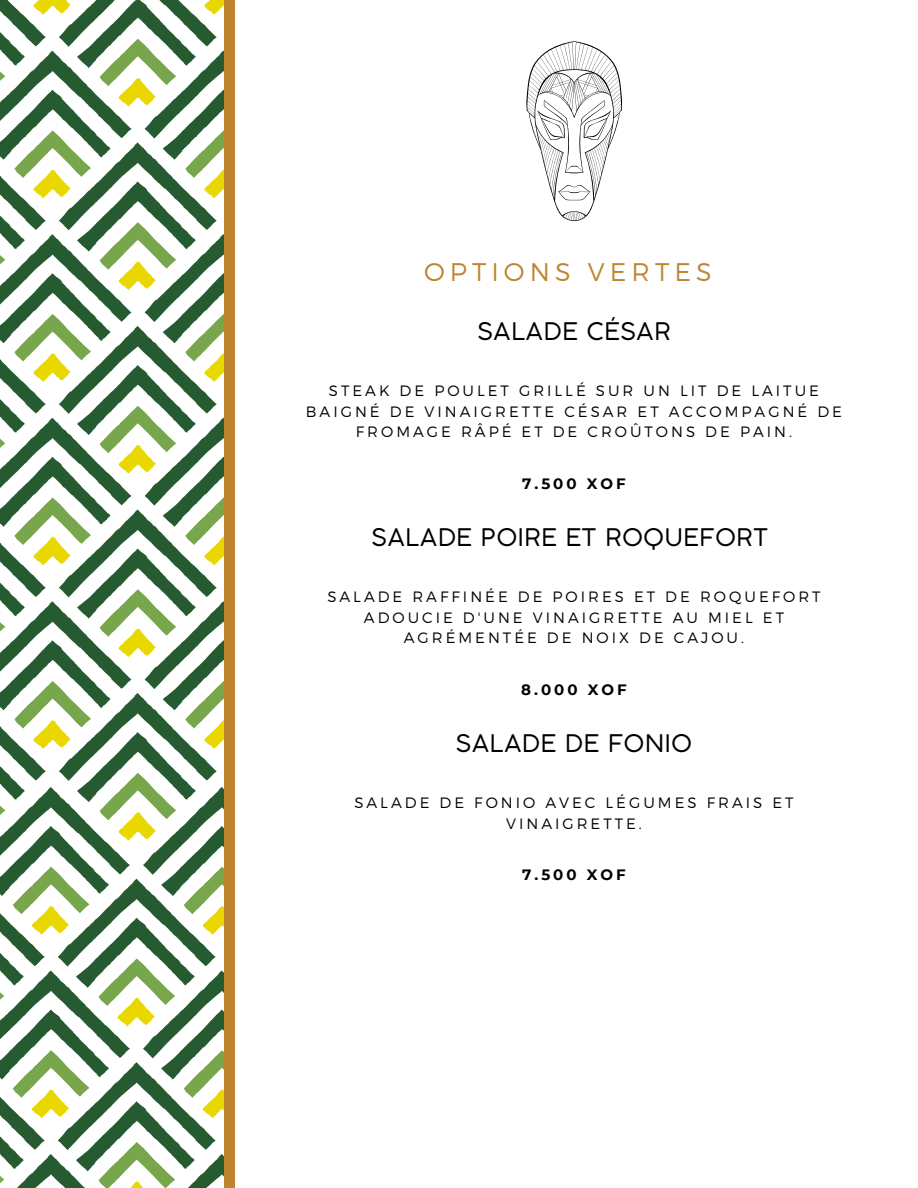
<style>
.page{position:relative;width:918px;height:1188px;background:#fff}
.page>*{position:absolute;margin:0;border:0;box-sizing:border-box;transform-origin:0 0}
.t1{font:300 25.5px "Montserrat";letter-spacing:.2em;color:#bf852e}
.t2{font:24px "Coco Gothic";letter-spacing:.03em;color:#000}
.t3{font:300 15px/20.2px "Montserrat";letter-spacing:.2em;color:#000;text-align:center}
.t4{font:700 15px "Montserrat";letter-spacing:.2em;color:#000}
</style>
<div class="page">
<svg style="left:0;top:0;width:224px;height:1188px"></svg>
<div style="left:224px;top:0;width:10px;height:1188px;background:#bf852e"></div>
<svg style="left:526px;top:41px;width:96px;height:180px"></svg>
<h1 class="t1" style="left:424px;top:256px;width:289px">OPTIONS VERTES</h1>
<h2 class="t2" style="left:477px;top:322px;width:195px">SALADE CÉSAR</h2>
<p class="t3" style="left:306px;top:380px;width:538px">STEAK DE POULET GRILLÉ SUR UN LIT DE LAITUE<br>BAIGNÉ DE VINAIGRETTE CÉSAR ET ACCOMPAGNÉ DE<br>FROMAGE RÂPÉ ET DE CROÛTONS DE PAIN.</p>
<p class="t4" style="left:522px;top:474px;width:105px">7.500 XOF</p>
<h2 class="t2" style="left:372px;top:528px;width:398px">SALADE POIRE ET ROQUEFORT</h2>
<p class="t3" style="left:327px;top:586px;width:495px">SALADE RAFFINÉE DE POIRES ET DE ROQUEFORT<br>ADOUCIE D'UNE VINAIGRETTE AU MIEL ET<br>AGRÉMENTÉE DE NOIX DE CAJOU.</p>
<p class="t4" style="left:521px;top:680px;width:107px">8.000 XOF</p>
<h2 class="t2" style="left:456px;top:734px;width:238px">SALADE DE FONIO</h2>
<p class="t3" style="left:354px;top:792px;width:441px">SALADE DE FONIO AVEC LÉGUMES FRAIS ET<br>VINAIGRETTE.</p>
<p class="t4" style="left:522px;top:866px;width:105px">7.500 XOF</p>
</div>
